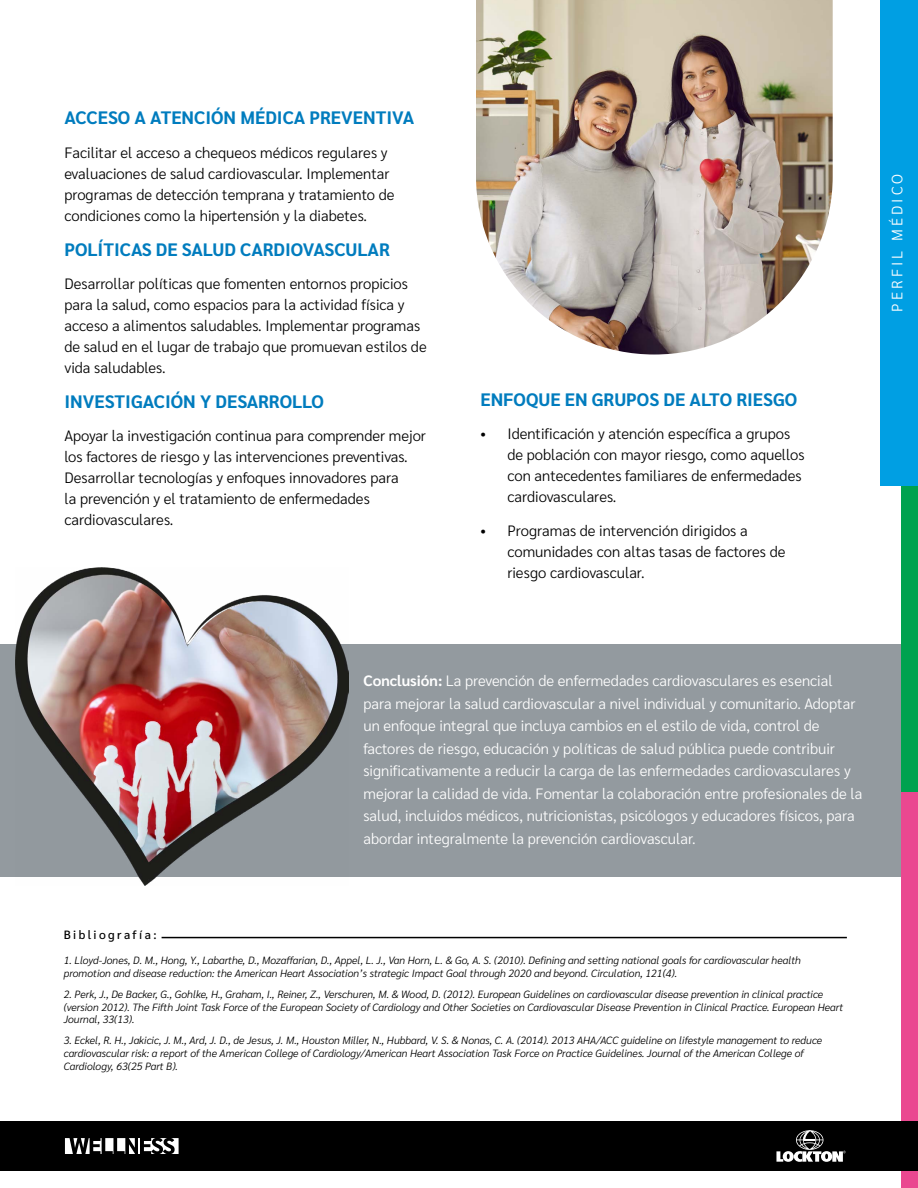
<style>
.page{position:relative;width:918px;height:1188px;background:#fff}
.page>*{position:absolute;margin:0;border:0;box-sizing:border-box;transform-origin:0 0}
.t1{font:700 18px "Sarabun";color:#007cbe}
.t2{font:300 15px/21px "Sarabun";color:#000}
.t3{font:300 15px/22.5px "Sarabun";color:#fff}
.t4{font:300 15px "Sarabun";letter-spacing:.2em;color:#fff}
.t5{font:500 12px "Sarabun";letter-spacing:.2em;color:#000}
.t6{font:italic 300 10.5px/12.6px "Sarabun";color:#000}
.s1{font-weight:700}
</style>
<div class="page">
<hr style="left:162px;top:937px;width:685px;height:1px;background:#000">
<div style="left:0;top:644px;width:901px;height:233px;background:#939a9f"></div>
<img style="left:16px;top:568px;width:333px;height:317px">
<img style="left:476px;top:0;width:357px;height:355px">
<div style="left:901px;top:396px;width:17px;height:396px;background:#00a24f"></div>
<div style="left:901px;top:792px;width:17px;height:396px;background:#ea4890"></div>
<div style="left:880px;top:0;width:38px;height:486px;background:#009fe3"></div>
<div style="left:0;top:1121px;width:918px;height:50px;background:#000"></div>
<svg style="left:65px;top:1138px;width:114px;height:16px"></svg>
<svg style="left:776px;top:1130px;width:70px;height:32px"></svg>
<h1 class="t1" style="left:64px;top:108px;width:352px">ACCESO A ATENCIÓN MÉDICA PREVENTIVA</h1>
<h2 class="t2" style="left:64px;top:143px;width:332px">Facilitar el acceso a chequeos médicos regulares y evaluaciones de salud cardiovascular. Implementar programas de detección temprana y tratamiento de condiciones como la hipertensión y la diabetes.</h2>
<h1 class="t1" style="left:64px;top:239px;width:327px">POLÍTICAS DE SALUD CARDIOVASCULAR</h1>
<p class="t2" style="left:64px;top:274px;width:364px">Desarrollar políticas que fomenten entornos propicios para la salud, como espacios para la actividad física y acceso a alimentos saludables. Implementar programas de salud en el lugar de trabajo que promuevan estilos de vida saludables.</p>
<h1 class="t1" style="left:64px;top:391px;width:261px">INVESTIGACIÓN Y DESARROLLO</h1>
<p class="t2" style="left:64px;top:426px;width:363px">Apoyar la investigación continua para comprender mejor los factores de riesgo y las intervenciones preventivas.<br>Desarrollar tecnologías y enfoques innovadores para<br>la prevención y el tratamiento de enfermedades cardiovasculares.</p>
<h1 class="t1" style="left:480px;top:389px;width:318px">ENFOQUE EN GRUPOS DE ALTO RIESGO</h1>
<h2 class="t2" style="left:507px;top:424px;width:299px;text-indent:-27px">• Identificación y atención específica a grupos de población con mayor riesgo, como aquellos con antecedentes familiares de enfermedades cardiovasculares.</h2>
<h2 class="t2" style="left:507px;top:521px;width:280px;text-indent:-27px">• Programas de intervención dirigidos a comunidades con altas tasas de factores de riesgo cardiovascular.</h2>
<h2 class="t4" style="left:889px;top:312px;width:139px;rotate:-90deg">PERFIL MÉDICO</h2>
<p class="t3" style="left:364px;top:670px;width:501px"><span class="s1">Conclusión:</span> La prevención de enfermedades cardiovasculares es esencial para mejorar la salud cardiovascular a nivel individual y comunitario. Adoptar un enfoque integral que incluya cambios en el estilo de vida, control de factores de riesgo, educación y políticas de salud pública puede contribuir significativamente a reducir la carga de las enfermedades cardiovasculares y mejorar la calidad de vida. Fomentar la colaboración entre profesionales de la salud, incluidos médicos, nutricionistas, psicólogos y educadores físicos, para abordar integralmente la prevención cardiovascular.</p>
<p class="t5" style="left:64px;top:928px;width:94px">Bibliografía:</p>
<p class="t6" style="left:64px;top:954px;width:739px">1. Lloyd-Jones, D. M., Hong, Y., Labarthe, D., Mozaffarian, D., Appel, L. J., Van Horn, L. &amp; Go, A. S. (2010). Defining and setting national goals for cardiovascular health promotion and disease reduction: the American Heart Association’s strategic Impact Goal through 2020 and beyond. Circulation, 121(4).</p>
<p class="t6" style="left:64px;top:988px;width:781px">2. Perk, J., De Backer, G., Gohlke, H., Graham, I., Reiner, Z., Verschuren, M. &amp; Wood, D. (2012). European Guidelines on cardiovascular disease prevention in clinical practice (version 2012). The Fifth Joint Task Force of the European Society of Cardiology and Other Societies on Cardiovascular Disease Prevention in Clinical Practice. European Heart<br>Journal, 33(13).</p>
<p class="t6" style="left:64px;top:1034px;width:760px">3. Eckel, R. H., Jakicic, J. M., Ard, J. D., de Jesus, J. M., Houston Miller, N., Hubbard, V. S. &amp; Nonas, C. A. (2014). 2013 AHA/ACC guideline on lifestyle management to reduce cardiovascular risk: a report of the American College of Cardiology/American Heart Association Task Force on Practice Guidelines. Journal of the American College of<br>Cardiology, 63(25 Part B).</p>
</div>
